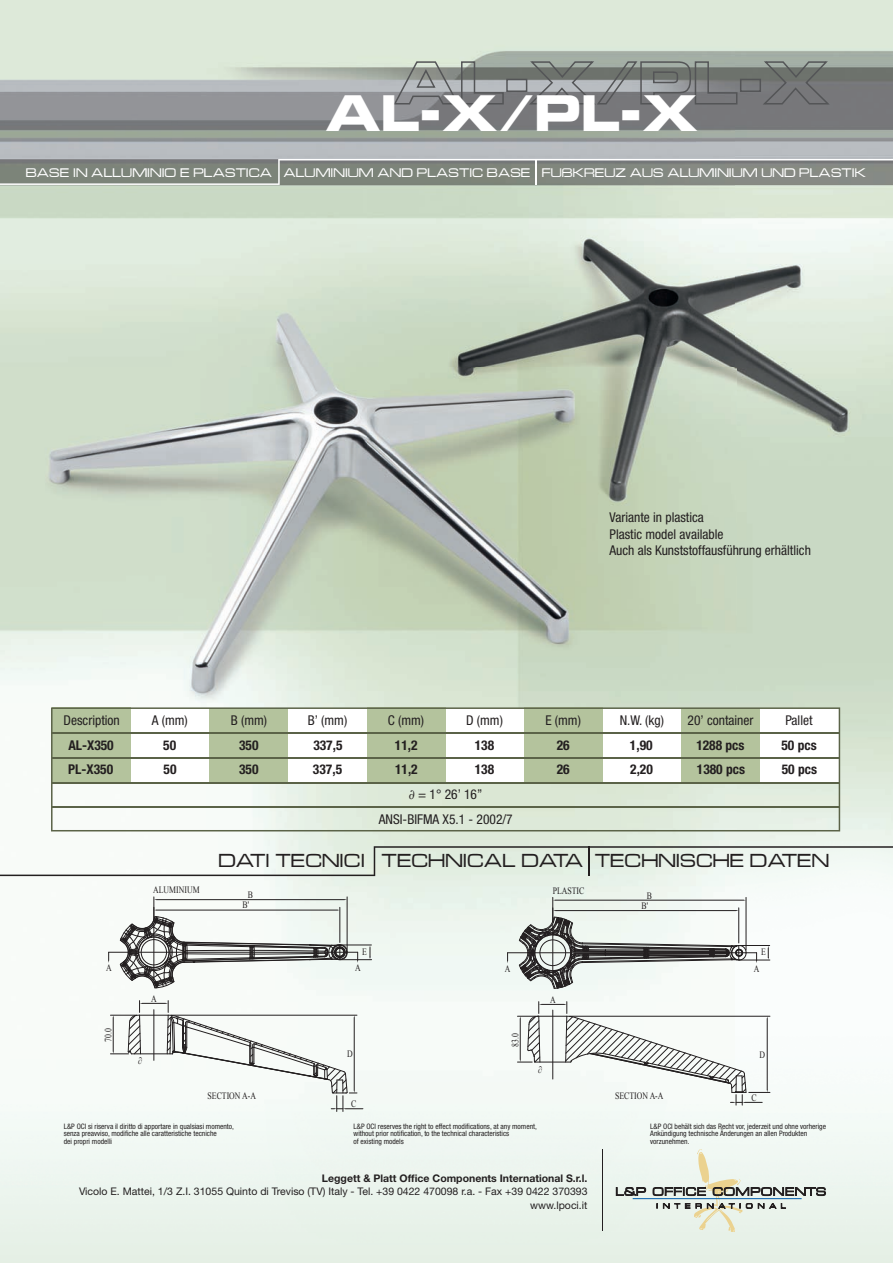
<style>
.page{position:relative;width:893px;height:1263px;background:#fff}
.page>*{position:absolute;margin:0;border:0;box-sizing:border-box;transform-origin:0 0}
.t1{font:700 45px "Microgram Ext";color:#fff}
.t2{font:16.5px "Microgram Ext";color:#231f20}
.t3{font:condensed 13.5px/16.2px "Helvetica Neue";color:#231f20;text-align:center}
.t4{font:700 condensed 13.5px/23.7px "Helvetica Neue";color:#231f20}
.t5{font:10.95px "Microgram Ext";color:#fff}
.t6{font:10.5px/13.5px "Helvetica Neue";color:#231f20;text-align:right}
.t7{font:700 10.5px "Helvetica Neue";color:#231f20}
.t8{font:9.75px "Times New Roman";color:#231f20;scale:.8 1}
.t9{font:condensed 7.5px/7.5px "Helvetica Neue";color:#231f20}
</style>
<div class="page">
<img style="left:0;top:0;width:893px;height:1263px">
<svg style="left:616px;top:1187px;width:30px;height:9px"></svg>
<svg style="left:652px;top:1149px;width:174px;height:83px"></svg>
<hr style="left:633px;top:1198px;width:169px;height:1px;background:#015dab">
<svg style="left:392px;top:61px;width:113px;height:45px;background:#929594"></svg>
<div style="left:506px;top:79px;width:21px;height:13px;border:2px solid #545557"></div>
<svg style="left:527px;top:60px;width:211px;height:45px;background:#818584"></svg>
<div style="left:740px;top:79px;width:21px;height:13px;border:2px solid #545557"></div>
<svg style="left:761px;top:60px;width:70px;height:45px;background:#757877"></svg>
<hr style="left:602px;top:1149px;width:1px;height:82px;background:#231f20">
<svg style="left:0;top:846px;width:893px;height:30px"></svg>
<hr style="left:109px;top:952px;width:249px;height:1px;background:#231f20">
<svg style="left:119px;top:897px;width:229px;height:92px"></svg>
<svg style="left:110px;top:1000px;width:253px;height:111px"></svg>
<hr style="left:340px;top:959px;width:32px;height:1px;background:#231f20">
<hr style="left:340px;top:945px;width:31px;height:1px;background:#231f20">
<svg style="left:370px;top:945px;width:1px;height:14px"></svg>
<hr style="left:508px;top:952px;width:249px;height:1px;background:#231f20">
<svg style="left:519px;top:897px;width:228px;height:92px"></svg>
<svg style="left:517px;top:1002px;width:253px;height:103px"></svg>
<hr style="left:738px;top:960px;width:32px;height:1px;background:#231f20">
<hr style="left:738px;top:945px;width:32px;height:1px;background:#231f20">
<svg style="left:768px;top:946px;width:1px;height:13px"></svg>
<svg style="left:0;top:159px;width:893px;height:26px;background:#858b84"></svg>
<hr style="left:535px;top:160px;width:2px;height:25px;background:#fff">
<svg style="left:51px;top:707px;width:789px;height:124px"></svg>
<hr style="left:52px;top:782px;width:787px;height:2px;background:#5b6348">
<h1 class="t1" style="left:325px;top:82px;width:375px">AL-X/PL-X</h1>
<h3 class="t5" style="left:26px;top:166px;width:842px">BASE IN ALLUMINIO E PLASTICA ALUMINIUM AND PLASTIC BASE FUßKREUZ AUS ALUMINIUM UND PLASTIK</h3>
<h3 class="t3" style="left:609px;top:509px;width:203px;text-align:left">Variante in plastica<br>Plastic model available<br>Auch als Kunststoffausführung erhältlich</h3>
<h3 class="t3" style="left:64px;top:712px;width:58px">Description</h3>
<h3 class="t3" style="left:152px;top:712px;width:37px">A (mm)</h3>
<h3 class="t3" style="left:231px;top:712px;width:38px">B (mm)</h3>
<h3 class="t3" style="left:308px;top:712px;width:41px">B’ (mm)</h3>
<h3 class="t3" style="left:388px;top:712px;width:38px">C (mm)</h3>
<h3 class="t3" style="left:466px;top:712px;width:38px">D (mm)</h3>
<h3 class="t3" style="left:545px;top:712px;width:37px">E (mm)</h3>
<h3 class="t3" style="left:620px;top:712px;width:46px">N.W. (kg)</h3>
<h3 class="t3" style="left:688px;top:712px;width:67px">20’ container</h3>
<h3 class="t3" style="left:785px;top:712px;width:29px">Pallet</h3>
<h3 class="t4" style="left:68px;top:734px;width:47px">AL-X350</h3>
<h3 class="t4" style="left:163px;top:734px;width:14px">50</h3>
<h3 class="t4" style="left:239px;top:734px;width:21px">350</h3>
<h3 class="t4" style="left:313px;top:734px;width:31px">337,5</h3>
<h3 class="t4" style="left:395px;top:734px;width:24px">11,2</h3>
<h3 class="t4" style="left:475px;top:734px;width:21px">138</h3>
<h3 class="t4" style="left:630px;top:734px;width:24px">1,90</h3>
<h3 class="t4" style="left:696px;top:734px;width:50px">1288 pcs</h3>
<h3 class="t4" style="left:781px;top:734px;width:37px">50 pcs</h3>
<h3 class="t4" style="left:68px;top:757px;width:46px">PL-X350</h3>
<h3 class="t4" style="left:164px;top:757px;width:14px">50</h3>
<h3 class="t4" style="left:239px;top:757px;width:21px">350</h3>
<h3 class="t4" style="left:313px;top:757px;width:31px">337,5</h3>
<h3 class="t4" style="left:395px;top:757px;width:24px">11,2</h3>
<h3 class="t4" style="left:475px;top:757px;width:21px">138</h3>
<h3 class="t4" style="left:630px;top:757px;width:24px">2,20</h3>
<h3 class="t4" style="left:697px;top:757px;width:50px">1380 pcs</h3>
<h3 class="t4" style="left:782px;top:757px;width:37px">50 pcs</h3>
<h3 class="t4" style="left:557px;top:734px;width:14px">26<br>26</h3>
<h3 class="t3" style="left:379px;top:782px;width:135px;line-height:24.6px">∂ = 1° 26’ 16’’<br>ANSI-BIFMA X5.1 - 2002/7</h3>
<h3 class="t8" style="left:106px;top:962px;width:9px">A</h3>
<h3 class="t8" style="left:103px;top:1042px;width:19px;rotate:-90deg">70.0</h3>
<h3 class="t8" style="left:153px;top:884px;width:59px">ALUMINIUM</h3>
<h2 class="t2" style="left:218px;top:849px;width:612px">DATI TECNICI TECHNICAL DATA TECHNISCHE DATEN</h2>
<h3 class="t8" style="left:248px;top:889px;width:8px">B</h3>
<h3 class="t8" style="left:243px;top:899px;width:10px">B'</h3>
<h3 class="t8" style="left:553px;top:885px;width:41px">PLASTIC</h3>
<h3 class="t8" style="left:647px;top:890px;width:8px">B</h3>
<h3 class="t8" style="left:641px;top:900px;width:10px">B'</h3>
<h3 class="t8" style="left:151px;top:993px;width:9px">A</h3>
<h3 class="t8" style="left:138px;top:1055px;width:6px">∂</h3>
<h3 class="t8" style="left:208px;top:1090px;width:62px">SECTION A-A</h3>
<h3 class="t8" style="left:362px;top:946px;width:7px">E</h3>
<h3 class="t8" style="left:355px;top:962px;width:9px">A</h3>
<h3 class="t8" style="left:347px;top:1048px;width:9px">D</h3>
<h3 class="t8" style="left:351px;top:1098px;width:8px">C</h3>
<h3 class="t8" style="left:761px;top:946px;width:7px">E</h3>
<h3 class="t8" style="left:505px;top:963px;width:9px">A</h3>
<h3 class="t8" style="left:754px;top:963px;width:9px">A</h3>
<h3 class="t8" style="left:510px;top:1047px;width:19px;rotate:-90deg">83.0</h3>
<h3 class="t8" style="left:550px;top:994px;width:9px">A</h3>
<h3 class="t8" style="left:538px;top:1064px;width:6px">∂</h3>
<h3 class="t8" style="left:615px;top:1090px;width:62px">SECTION A-A</h3>
<h3 class="t8" style="left:759px;top:1049px;width:9px">D</h3>
<h3 class="t8" style="left:752px;top:1092px;width:8px">C</h3>
<p class="t9" style="left:64px;top:1122px;width:172px">L&amp;P OCI si riserva il diritto di apportare in qualsiasi momento, senza preavviso, modifiche alle caratteristiche tecniche<br>dei propri modelli</p>
<p class="t9" style="left:650px;top:1122px;width:177px">L&amp;P OCI behält sich das Recht vor, jederzeit und ohne vorherige<br>Ankündigung technische Änderungen an allen Produkten vorzunehmen.</p>
<p class="t9" style="left:353px;top:1122px;width:185px">L&amp;P OCI reserves the right to effect modifications, at any moment, without prior notification, to the technical characteristics<br>of existing models</p>
<h3 class="t7" style="left:322px;top:1171px;width:267px">Leggett &amp; Platt Office Components International S.r.l.</h3>
<h3 class="t6" style="left:79px;top:1185px;width:510px">Vicolo E. Mattei, 1/3 Z.I. 31055 Quinto di Treviso (TV) Italy - Tel. +39 0422 470098 r.a. - Fax +39 0422 370393 www.lpoci.it</h3>
</div>
